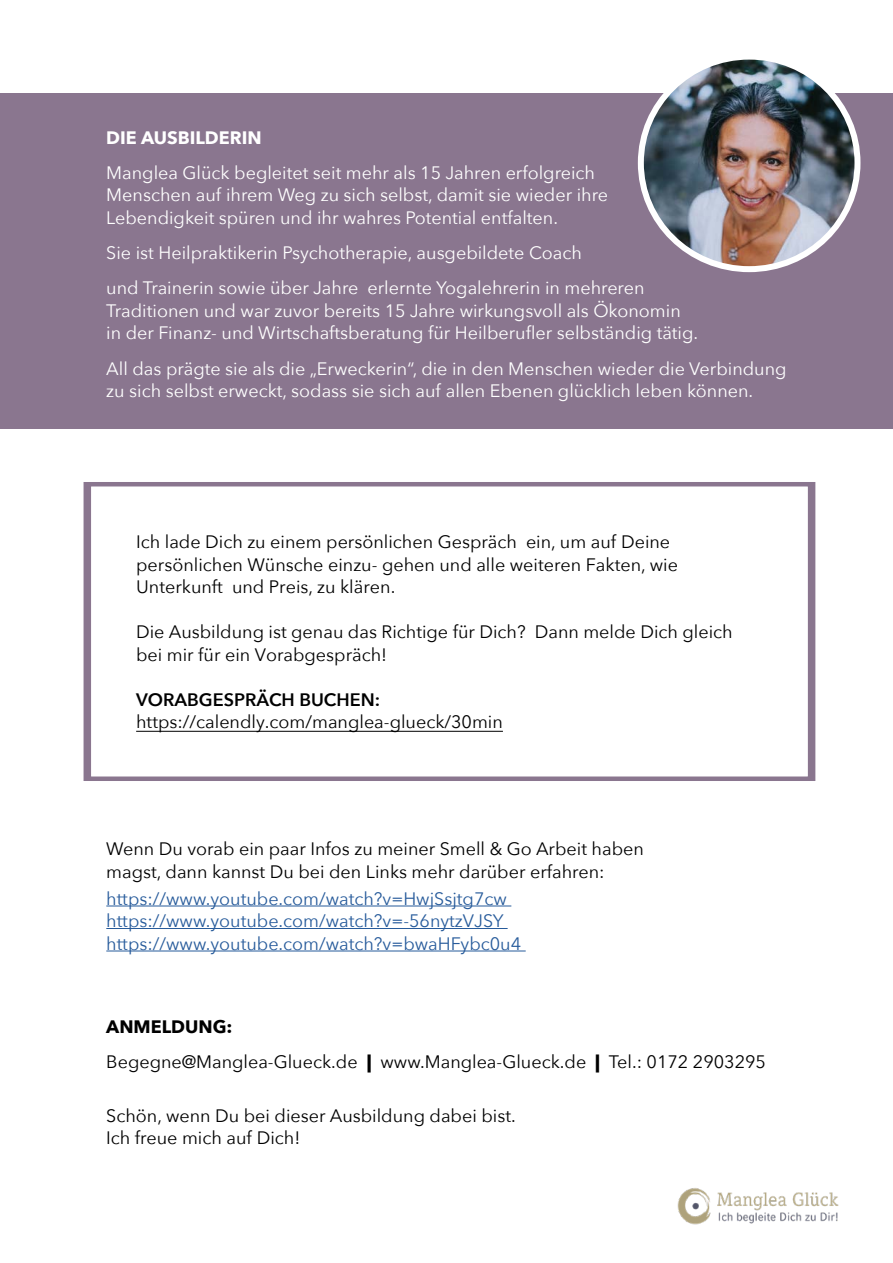
<style>
.page{position:relative;width:893px;height:1263px;background:#fff}
.page>*{position:absolute;margin:0;border:0;box-sizing:border-box;transform-origin:0 0}
.t1{font:18px/22.5px "Avenir Next";color:#fff}
.t2{font:18px/22.5px "Avenir Next";color:#000}
.t3{font:18px/22.5px "Avenir Next";color:#275b9b}
.t4{font:600 18px "Avenir Next";color:#000}
.t5{font:700 18px "Avenir Next";color:#fff}
.s1{font-weight:700}
.s2{font-weight:800}
</style>
<div class="page">
<div style="left:0;top:94px;width:893px;height:335px;background:#8a768f"></div>
<div style="left:84px;top:481px;width:730px;height:301px;border:6px solid #8a768f"></div>
<hr style="left:136px;top:731px;width:367px;height:1px;background:#000">
<hr style="left:106px;top:905px;width:405px;height:1px;background:#275b9b">
<hr style="left:106px;top:928px;width:402px;height:1px;background:#275b9b">
<hr style="left:106px;top:950px;width:420px;height:1px;background:#275b9b">
<img style="left:641px;top:61px;width:216px;height:208px">
<div style="left:638px;top:54px;width:222px;height:218px;border:6px solid #fff;border-radius:50%"></div>
<img style="left:677px;top:1188px;width:162px;height:37px">
<p class="t5" style="left:106px;top:122px;width:157px">DIE AUSBILDERIN</p>
<p class="t1" style="left:106px;top:161px;width:503px">Manglea Glück begleitet seit mehr als 15 Jahren erfolgreich<br>Menschen auf ihrem Weg zu sich selbst, damit sie wieder ihre<br>Lebendigkeit spüren und ihr wahres Potential entfalten.</p>
<p class="t1" style="left:106px;top:234px;width:540px;line-height:35.2px">Sie ist Heilpraktikerin Psychotherapie, ausgebildete Coach<br>und Trainerin sowie über Jahre erlernte Yogalehrerin in mehreren</p>
<p class="t1" style="left:106px;top:299px;width:593px">Traditionen und war zuvor bereits 15 Jahre wirkungsvoll als Ökonomin in der Finanz- und Wirtschaftsberatung für Heilberufler selbständig tätig.</p>
<p class="t1" style="left:106px;top:356px;width:682px">All das prägte sie als die „Erweckerin“, die in den Menschen wieder die Verbindung zu sich selbst erweckt, sodass sie sich auf allen Ebenen glücklich leben können.</p>
<p class="t2" style="left:136px;top:530px;width:543px">Ich lade Dich zu einem persönlichen Gespräch ein, um auf Deine persönlichen Wünsche einzu- gehen und alle weiteren Fakten, wie<br>Unterkunft und Preis, zu klären.</p>
<p class="t2" style="left:136px;top:620px;width:598px">Die Ausbildung ist genau das Richtige für Dich? Dann melde Dich gleich bei mir für ein Vorabgespräch!</p>
<p class="t4" style="left:136px;top:684px;width:246px">VORABGESPRÄCH BUCHEN:</p>
<p class="t2" style="left:136px;top:710px;width:368px">https://calendly.com/manglea-glueck/30min</p>
<p class="t2" style="left:106px;top:837px;width:539px">Wenn Du vorab ein paar Infos zu meiner Smell &amp; Go Arbeit haben magst, dann kannst Du bei den Links mehr darüber erfahren:</p>
<p class="t3" style="left:106px;top:886px;width:416px">https://www.youtube.com/watch?v=HwjSsjtg7cw https://www.youtube.com/watch?v=-56nytzVJSY https://www.youtube.com/watch?v=bwaHFybc0u4</p>
<p class="t2" style="left:106px;top:1008px;width:661px;line-height:35.2px"><span class="s1">ANMELDUNG:<br></span>Begegne@Manglea-Glueck.de <span class="s2">|</span> www.Manglea-Glueck.de <span class="s2">|</span> Tel.: 0172 2903295</p>
<p class="t2" style="left:106px;top:1103px;width:411px">Schön, wenn Du bei dieser Ausbildung dabei bist.<br>Ich freue mich auf Dich!</p>
</div>
